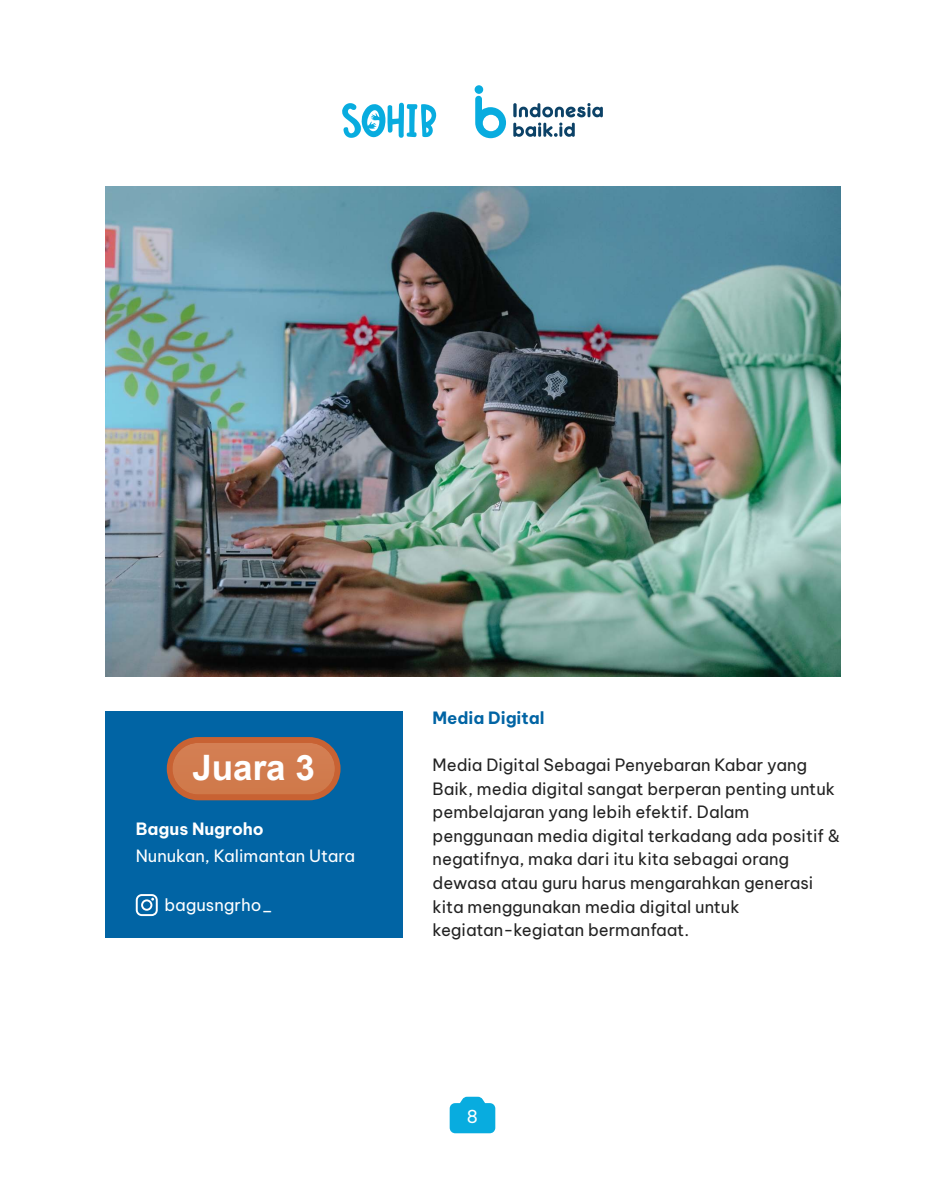
<style>
.page{position:relative;width:945px;height:1182px;background:#fff}
.page>*{position:absolute;margin:0;border:0;box-sizing:border-box;transform-origin:0 0}
.t1{font:700 35px "Arial";color:#fff}
.t2{font:17.5px "Be Vietnam Pro";color:#fff}
.t3{font:16.62px/23.6px "Be Vietnam Pro";color:#222}
.t4{font:16.62px "Be Vietnam Pro";color:#fff}
.t5{font:700 16.62px "Be Vietnam Pro";color:#0164a4}
.t6{font:700 16.62px "Be Vietnam Pro";color:#fff}
</style>
<div class="page">
<svg style="left:342px;top:103px;width:94px;height:35px"></svg>
<svg style="left:475px;top:96px;width:31px;height:42px"></svg>
<div style="left:475px;top:85px;width:8px;height:9px;background:#08acdf;border-radius:50%"></div>
<svg style="left:513px;top:103px;width:90px;height:34px"></svg>
<svg style="left:450px;top:1096px;width:45px;height:37px;background:#26b6e2"></svg>
<div style="left:105px;top:711px;width:298px;height:226px;background:#0164a4"></div>
<svg style="left:136px;top:894px;width:22px;height:21px"></svg>
<div style="left:167px;top:737px;width:174px;height:63px;background:#c86233;border-radius:32px"></div>
<div style="left:172px;top:742px;width:163px;height:52px;background:#d27c4f;border-radius:26px"></div>
<img style="left:105px;top:186px;width:735px;height:491px">
<h1 class="t1" style="left:192px;top:747px;width:124px">Juara 3</h1>
<p class="t6" style="left:136px;top:822px;width:130px">Bagus Nugroho</p>
<p class="t4" style="left:136px;top:847px;width:221px">Nunukan, Kalimantan Utara</p>
<p class="t4" style="left:164px;top:896px;width:110px">bagusngrho_</p>
<p class="t5" style="left:433px;top:710px;width:113px">Media Digital</p>
<p class="t3" style="left:433px;top:753px;width:409px">Media Digital Sebagai Penyebaran Kabar yang Baik, media digital sangat berperan penting untuk pembelajaran yang lebih efektif. Dalam penggunaan media digital terkadang ada positif &amp; negatifnya, maka dari itu kita sebagai orang dewasa atau guru harus mengarahkan generasi kita menggunakan media digital untuk kegiatan-kegiatan bermanfaat.</p>
<p class="t2" style="left:467px;top:1108px;width:13px">8</p>
</div>
